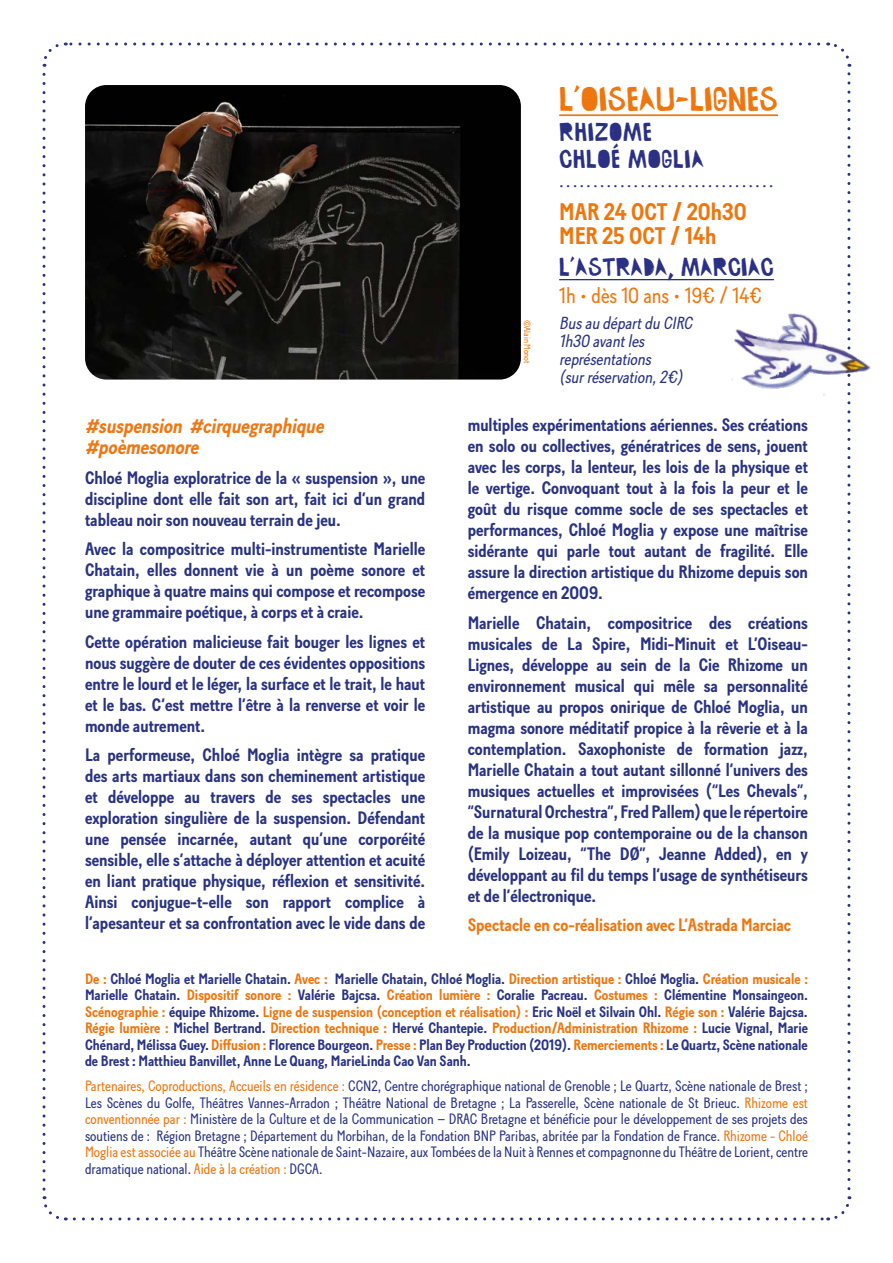
<style>
.page{position:relative;width:893px;height:1263px;background:#fff}
.page>*{position:absolute;margin:0;border:0;box-sizing:border-box;transform-origin:0 0}
.t1{font:34.5px "CIR Ca TAMPONA";color:#ee760f}
.t2{font:26.1px/26.1px "CIR Ca TAMPONA";letter-spacing:.02em;color:#2a3184}
.t3{font:26.1px "CIR Ca TAMPONA";color:#2a3184}
.t4{font:700 24px/24px "Baton";color:#ee760f}
.t5{font:21.75px "Baton";color:#ee760f}
.t6{font:italic 700 21px/21px "Baton";color:#ee7613}
.t7{font:700 18px/21px "Baton";color:#293381;text-align:justify}
.t8{font:700 18px "Baton";color:#ee760f}
.t9{font:italic 17.4px/18px "Baton";color:#293381}
.t10{font:15.3px "Arial Rounded MT Bold";color:#2a3184}
.t11{font:700 15px/16.5px "Baton";color:#293381;text-align:justify}
.t12{font:15px/16.5px "Baton";color:#293381;text-align:justify}
.t13{font:9px "Baton";color:#ee760f}
.s1{color:#ee760f}
</style>
<div class="page">
<svg style="left:42px;top:74px;width:24px;height:1147px"></svg>
<svg style="left:74px;top:1196px;width:778px;height:25px"></svg>
<svg style="left:828px;top:42px;width:23px;height:1147px"></svg>
<svg style="left:42px;top:42px;width:777px;height:25px"></svg>
<img style="left:85px;top:85px;width:436px;height:295px">
<hr style="left:559px;top:114px;width:219px;height:2px;background:#ee760f">
<hr style="left:559px;top:279px;width:215px;height:1px;background:#2a3184">
<img style="left:731px;top:299px;width:140px;height:115px">
<p class="t13" style="left:532px;top:320px;width:45px;rotate:90deg">©Alain Monot</p>
<h1 class="t1" style="left:559px;top:77px;width:220px">L’OISEAU-LIGNES</h1>
<h2 class="t2" style="left:559px;top:119px;width:146px">RHIZOME<br>CHLOÉ MOGLIA</h2>
<p class="t10" style="left:559px;top:172px;width:216px">................................</p>
<h3 class="t4" style="left:559px;top:200px;width:189px">MAR 24 OCT / 20h30<br>MER 25 OCT / 14h</h3>
<h2 class="t3" style="left:559px;top:250px;width:216px">L’ASTRADA, MARCIAC</h2>
<p class="t5" style="left:559px;top:282px;width:204px">1h • dès 10 ans • 19€ / 14€</p>
<p class="t9" style="left:559px;top:313px;width:138px">Busau départdu CIRC<br>1h30 avantles représentations (surréservation,2€)</p>
<p class="t6" style="left:85px;top:416px;width:244px">#suspension #cirquegraphique #poèmesonore</p>
<p class="t7" style="left:85px;top:467px;width:342px">Chloé Moglia exploratrice de la « suspension », une discipline dont elle fait son art, fait ici d’un grand tableau noir son nouveau terrain de jeu.</p>
<p class="t7" style="left:85px;top:539px;width:342px">Avec la compositrice multi-instrumentiste Marielle Chatain, elles donnent vie à un poème sonore et graphique à quatre mains qui compose et recompose une grammaire poétique, à corps et à craie.</p>
<p class="t7" style="left:85px;top:631px;width:342px">Cette opération malicieuse fait bouger les lignes et nous suggère de douter de ces évidentes oppositions entre le lourd et le léger, la surface et le trait, le haut et le bas. C’est mettre l’être à la renverse et voir le monde autrement.</p>
<p class="t7" style="left:85px;top:745px;width:342px">La performeuse, Chloé Moglia intègre sa pratique des arts martiaux dans son cheminement artistique et développe au travers de ses spectacles une exploration singulière de la suspension. Défendant une pensée incarnée, autant qu’une corporéité sensible, elle s’attache à déployer attention et acuité en liant pratique physique, réflexion et sensitivité.<br>Ainsi conjugue-t-elle son rapport complice à l’apesanteur et sa confrontation avec le vide dans de</p>
<p class="t7" style="left:468px;top:414px;width:342px">multiples expérimentations aériennes. Ses créations en solo ou collectives, génératrices de sens, jouent avec les corps, la lenteur, les lois de la physique et le vertige. Convoquant tout à la fois la peur et le goût du risque comme socle de ses spectacles et performances, Chloé Moglia y expose une maîtrise sidérante qui parle tout autant de fragilité. Elle assure la direction artistique du Rhizome depuis son émergence en 2009.</p>
<p class="t7" style="left:468px;top:612px;width:342px">Marielle Chatain, compositrice des créations musicales de La Spire, Midi-Minuit et L’Oiseau-Lignes, développe au sein de la Cie Rhizome un environnement musical qui mêle sa personnalité artistique au propos onirique de Chloé Moglia, un magma sonore méditatif propice à la rêverie et à la contemplation. Saxophoniste de formation jazz, Marielle Chatain a tout autant sillonné l’univers des musiques actuelles et improvisées (“Les Chevals”, “Surnatural Orchestra”, Fred Pallem) que le répertoire de la musique pop contemporaine ou de la chanson (Emily Loizeau, “The DØ”, Jeanne Added), en y développant au fil du temps l’usage de synthétiseurs et de l’électronique.</p>
<p class="t8" style="left:468px;top:914px;width:325px">Spectacle en co-réalisation avec L’Astrada Marciac</p>
<p class="t11" style="left:85px;top:970px;width:724px"><span class="s1">De :</span> Chloé Moglia et Marielle Chatain. <span class="s1">Avec :</span> Marielle Chatain, Chloé Moglia. <span class="s1">Direction artistique :</span> Chloé Moglia. <span class="s1">Création musicale :<br></span>Marielle Chatain. <span class="s1">Dispositif sonore :</span> Valérie Bajcsa. <span class="s1">Création lumière :</span> Coralie Pacreau. <span class="s1">Costumes :</span> Clémentine Monsaingeon.<br><span class="s1">Scénographie :</span> équipe Rhizome. <span class="s1">Ligne de suspension (conception et réalisation) :</span> Eric Noël et Silvain Ohl. <span class="s1">Régie son :</span> Valérie Bajcsa.<br><span class="s1">Régie lumière :</span> Michel Bertrand. <span class="s1">Direction technique :</span> Hervé Chantepie. <span class="s1">Production/Administration Rhizome :</span> Lucie Vignal, Marie Chénard, Mélissa Guey. <span class="s1">Diffusion :</span> Florence Bourgeon. <span class="s1">Presse :</span> Plan Bey Production (2019). <span class="s1">Remerciements :</span> Le Quartz, Scène nationale de Brest : Matthieu Banvillet, Anne Le Quang, MarieLinda Cao Van Sanh.</p>
<p class="t12" style="left:85px;top:1078px;width:724px"><span class="s1">Partenaires, Coproductions, Accueils en résidence :</span> CCN2, Centre chorégraphique national de Grenoble ; Le Quartz, Scène nationale de Brest ; Les Scènes du Golfe, Théâtres Vannes-Arradon ; Théâtre National de Bretagne ; La Passerelle, Scène nationale de St Brieuc. <span class="s1">Rhizome est conventionnée par :</span> Ministère de la Culture et de la Communication – DRAC Bretagne et bénéficie pour le développement de ses projets des soutiens de : Région Bretagne ; Département du Morbihan, de la Fondation BNP Paribas, abritée par la Fondation de France. <span class="s1">Rhizome - Chloé Moglia est associée au</span> Théâtre Scène nationale de Saint-Nazaire, aux Tombées de la Nuit à Rennes et compagnonne du Théâtre de Lorient, centre dramatique national. <span class="s1">Aide à la création :</span> DGCA.</p>
</div>
